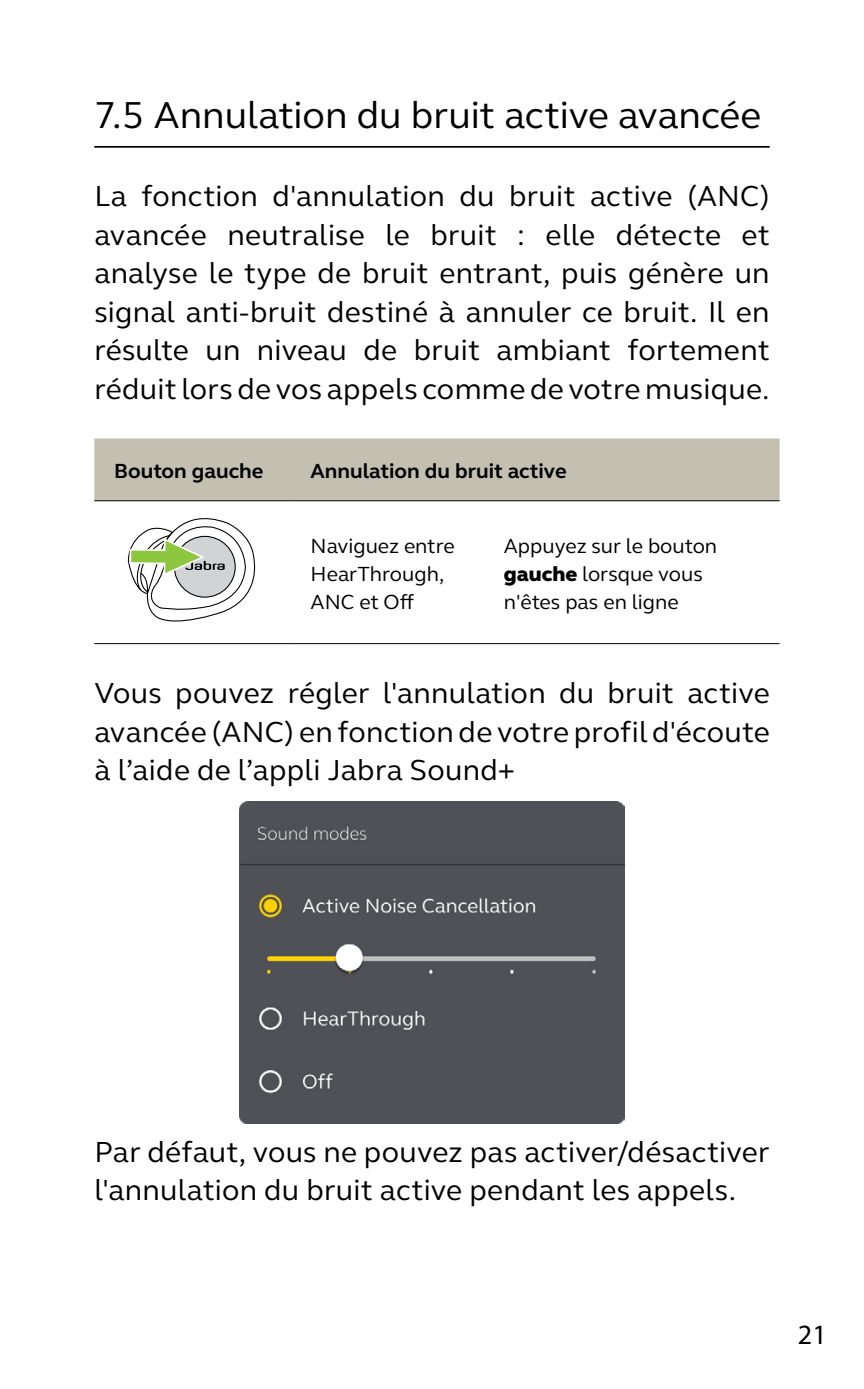
<style>
.page{position:relative;width:864px;height:1389px;background:#fff}
.page>*{position:absolute;margin:0;border:0;box-sizing:border-box;transform-origin:0 0}
.t1{font:38.5px "GN Elliot";color:#000}
.t2{font:29.75px/38.5px "GN Elliot";letter-spacing:.01em;color:#000;text-align:justify}
.t3{font:28px "Myriad Pro";color:#000}
.t4{font:21px/28px "GN Elliot";color:#000}
.t5{font:700 21px "GN Elliot";color:#000}
.s1{font-weight:800}
</style>
<div class="page">
<hr style="left:94px;top:146px;width:675px;height:2px;background:#000">
<div style="left:94px;top:438px;width:685px;height:62px;background:#c4c0b1"></div>
<hr style="left:290px;top:643px;width:194px;height:1px;background:#000">
<hr style="left:484px;top:643px;width:295px;height:1px;background:#000">
<hr style="left:290px;top:500px;width:194px;height:1px;background:#000">
<hr style="left:484px;top:500px;width:295px;height:1px;background:#000">
<hr style="left:94px;top:500px;width:196px;height:1px;background:#000">
<hr style="left:94px;top:643px;width:196px;height:1px;background:#000">
<svg style="left:127px;top:518px;width:129px;height:104px"></svg>
<div style="left:239px;top:802px;width:385px;height:321px;background:#505156"></div>
<p class="t1" style="left:94px;top:89px;width:668px">7.5 Annulation du bruit active avancée</p>
<p class="t2" style="left:94px;top:176px;width:676px">La fonction d'annulation du bruit active (ANC) avancée neutralise le bruit : elle détecte et analyse le type de bruit entrant, puis génère un signal anti-bruit destiné à annuler ce bruit. Il en résulte un niveau de bruit ambiant fortement réduit lors de vos appels comme de votre musique.</p>
<p class="t5" style="left:114px;top:457px;width:151px">Bouton gauche</p>
<p class="t5" style="left:310px;top:457px;width:257px">Annulation du bruit active</p>
<p class="t4" style="left:310px;top:531px;width:146px">Naviguez entre<br>HearThrough,<br>ANC et Off</p>
<p class="t4" style="left:503px;top:531px;width:215px">Appuyez sur le bouton <span class="s1">gauche</span> lorsque vous n'êtes pas en ligne</p>
<p class="t2" style="left:94px;top:673px;width:676px">Vous pouvez régler l'annulation du bruit active avancée (ANC) en fonction de votre profil d'écoute à l’aide de l’appli Jabra Sound+</p>
<p class="t2" style="left:94px;top:1132px;width:676px">Par défaut, vous ne pouvez pas activer/désactiver l'annulation du bruit active pendant les appels.</p>
<p class="t3" style="left:797px;top:1317px;width:30px">21</p>
</div>
